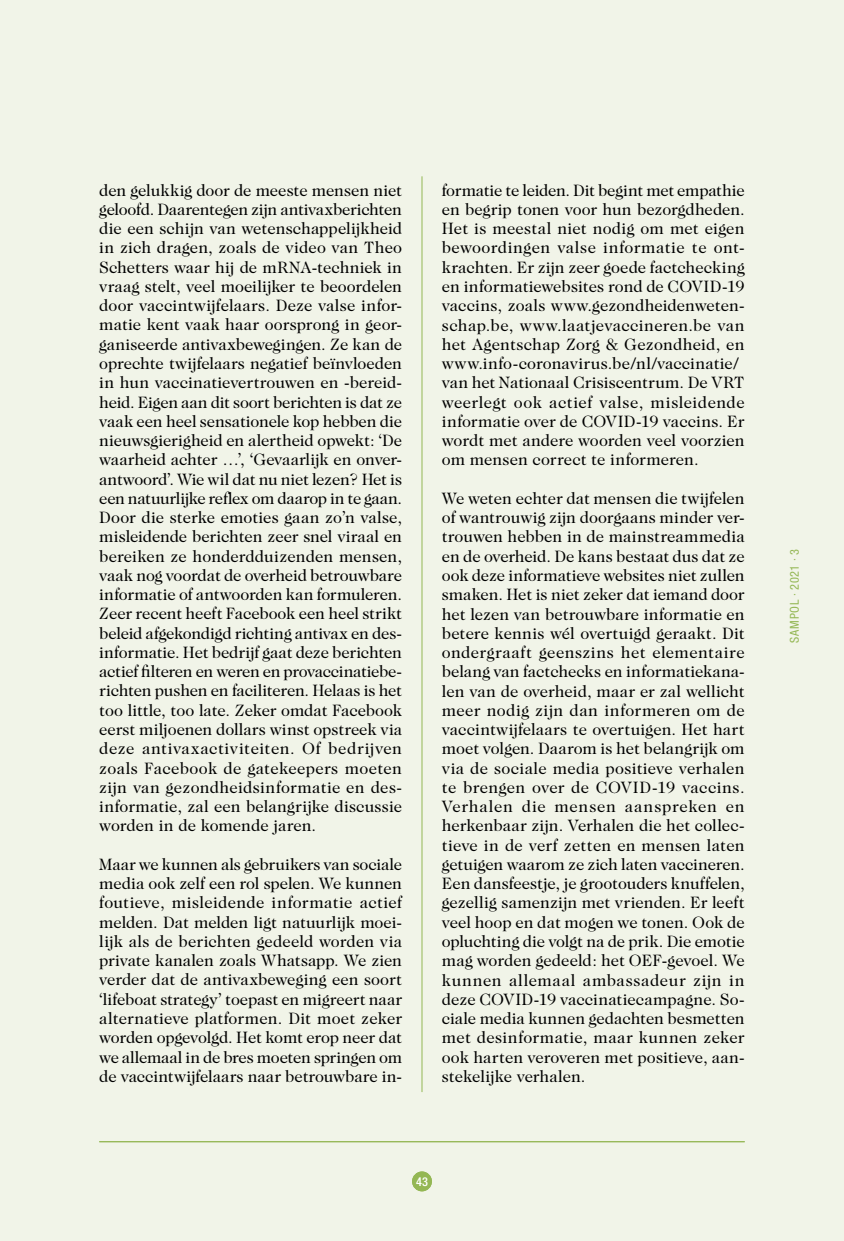
<style>
.page{position:relative;width:844px;height:1241px;background:#fff}
.page>*{position:absolute;margin:0;border:0;box-sizing:border-box;transform-origin:0 0}
.t1{font:16.62px/19.2px "Caslon Two Twenty Four";letter-spacing:.005em;color:#000;text-align:justify}
.t2{font:condensed 12.25px "Helvetica Neue LT Pro";letter-spacing:.055em;color:#94b754}
.t3{font:500 condensed 12.25px "Helvetica Neue LT Pro";color:#fff}
</style>
<div class="page">
<div style="left:0;top:0;width:843px;height:1240px;background:#f1f4e8"></div>
<div style="left:412px;top:1171px;width:20px;height:20px;background:#94b754;border-radius:50%"></div>
<hr style="left:99px;top:1141px;width:645px;height:1px;background:#94b754">
<hr style="left:421px;top:176px;width:1px;height:915px;background:#94b754">
<p class="t1" style="left:99px;top:180px;width:304px">den gelukkig door de meeste mensen niet geloofd. Daarentegen zijn antivaxberichten die een schijn van wetenschappelijkheid in zich dragen, zoals de video van Theo Schetters waar hij de mRNA-techniek in vraag stelt, veel moeilijker te beoordelen door vaccintwijfelaars. Deze valse infor&shy;matie kent vaak haar oorsprong in geor&shy;ganiseerde antivaxbewegingen. Ze kan de oprechte twijfelaars negatief beïnvloeden in hun vaccinatievertrouwen en -bereid&shy;heid. Eigen aan dit soort berichten is dat ze vaak een heel sensationele kop hebben die nieuwsgierigheid en alertheid opwekt: ‘De waarheid achter …’, ‘Gevaarlijk en onver&shy;antwoord’. Wie wil dat nu niet lezen? Het is een natuurlijke reflex om daarop in te gaan.<br>Door die sterke emoties gaan zo’n valse, misleidende berichten zeer snel viraal en bereiken ze honderdduizenden mensen, vaak nog voordat de overheid betrouwbare informatie of antwoorden kan formuleren.<br>Zeer recent heeft Facebook een heel strikt beleid afgekondigd richting antivax en des&shy;informatie. Het bedrijf gaat deze berichten actief filteren en weren en provaccinatiebe&shy;richten pushen en faciliteren. Helaas is het too little, too late. Zeker omdat Facebook eerst miljoenen dollars winst opstreek via deze antivaxactiviteiten. Of bedrijven zoals Facebook de gatekeepers moeten zijn van gezondheidsinformatie en des&shy;informatie, zal een belangrijke discussie worden in de komende jaren.</p>
<p class="t1" style="left:99px;top:854px;width:304px">Maar we kunnen als gebruikers van sociale media ook zelf een rol spelen. We kunnen foutieve, misleidende informatie actief melden. Dat melden ligt natuurlijk moei&shy;lijk als de berichten gedeeld worden via private kanalen zoals Whatsapp. We zien verder dat de antivaxbeweging een soort ‘lifeboat strategy’ toepast en migreert naar alternatieve platformen. Dit moet zeker worden opgevolgd. Het komt erop neer dat we allemaal in de bres moeten springen om de vaccintwijfelaars naar betrouwbare in-</p>
<p class="t1" style="left:441px;top:180px;width:304px;text-align:left">formatie te leiden. Dit begint met empathie en begrip tonen voor hun bezorgdheden.<br>Het is meestal niet nodig om met eigen bewoordingen valse informatie te ont&shy;krachten. Er zijn zeer goede factchecking en informatiewebsites rond de COVID-19 vaccins, zoals www.gezondheidenweten&shy;schap.be, www.laatjevaccineren.be van het Agentschap Zorg &amp; Gezondheid, en www.info-coronavirus.be/nl/vaccinatie/ van het Nationaal Crisiscentrum. De VRT weerlegt ook actief valse, misleidende informatie over de COVID-19 vaccins. Er wordt met andere woorden veel voorzien om mensen correct te informeren.</p>
<p class="t1" style="left:442px;top:488px;width:304px">We weten echter dat mensen die twijfelen of wantrouwig zijn doorgaans minder ver&shy;trouwen hebben in de mainstreammedia en de overheid. De kans bestaat dus dat ze ook deze informatieve websites niet zullen smaken. Het is niet zeker dat iemand door het lezen van betrouwbare informatie en betere kennis wél overtuigd geraakt. Dit ondergraaft geenszins het elementaire belang van factchecks en informatiekana&shy;len van de overheid, maar er zal wellicht meer nodig zijn dan informeren om de vaccintwijfelaars te overtuigen. Het hart moet volgen. Daarom is het belangrijk om via de sociale media positieve verhalen te brengen over de COVID-19 vaccins.<br>Verhalen die mensen aanspreken en herkenbaar zijn. Verhalen die het collec&shy;tieve in de verf zetten en mensen laten getuigen waarom ze zich laten vaccineren.<br>Een dansfeestje, je grootouders knuffelen, gezellig samenzijn met vrienden. Er leeft veel hoop en dat mogen we tonen. Ook de opluchting die volgt na de prik. Die emotie mag worden gedeeld: het OEF-gevoel. We kunnen allemaal ambassadeur zijn in deze COVID-19 vaccinatiecampagne. So&shy;ciale media kunnen gedachten besmetten met desinformatie, maar kunnen zeker ook harten veroveren met positieve, aan&shy;stekelijke verhalen.</p>
<p class="t3" style="left:416px;top:1173px;width:13px">43</p>
<p class="t2" style="left:787px;top:642px;width:95px;rotate:-90deg">SAMPOL · 2021 · 3</p>
</div>
